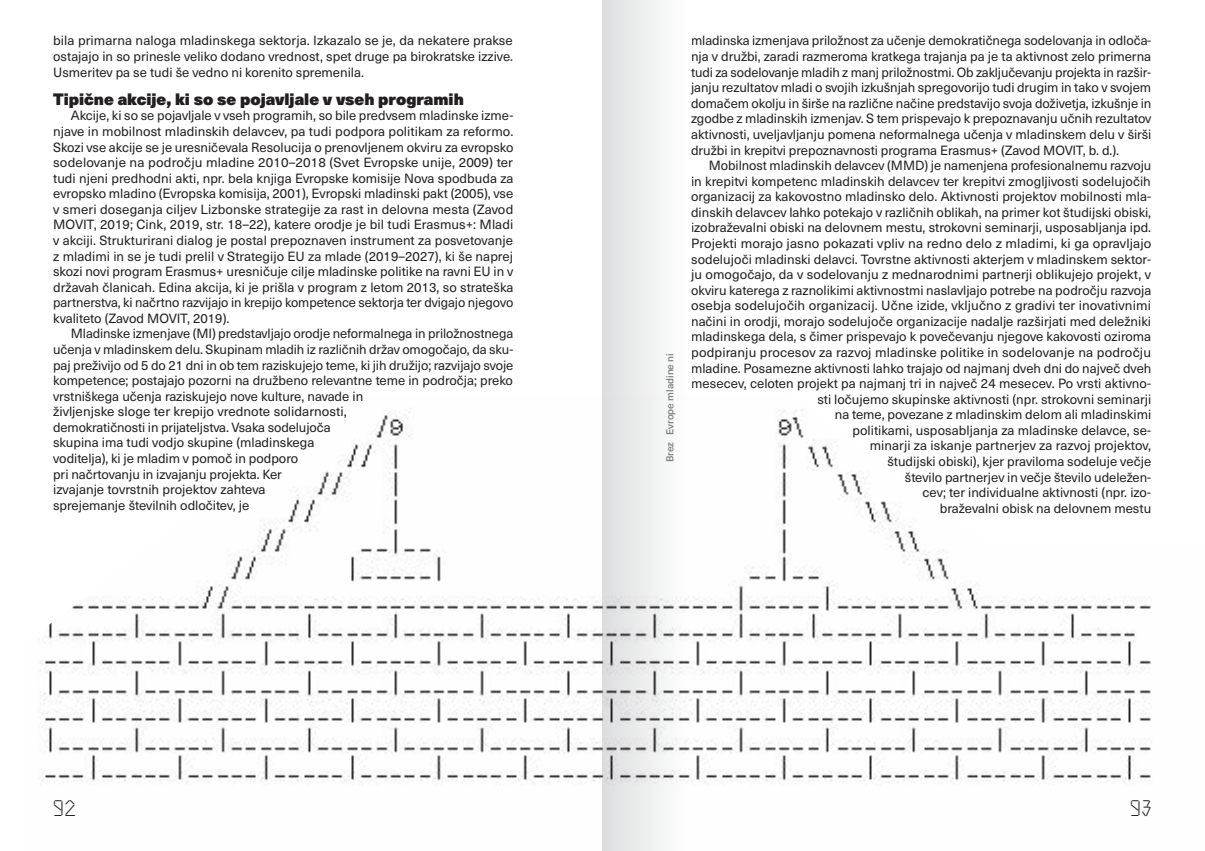
<style>
.page{position:relative;width:1205px;height:851px;background:#fff}
.page>*{position:absolute;margin:0;border:0;box-sizing:border-box;transform-origin:0 0}
.t1{font:22.5px "Anthony";color:#231f20}
.t2{font:16.25px "Neue Haas Unica W1 G X Black";color:#231f20}
.t3{font:13.12px/15.6px "Neue Haas Unica W1 G";color:#231f20;text-align:justify}
.t4{font:500 10px "Neue Haas Unica W1 G";color:#808285}
</style>
<div class="page">
<img style="left:38px;top:410px;width:1113px;height:375px">
<div style="left:602px;top:0;width:89px;height:850px;background:linear-gradient(to right,#dadbdc,#fdfdfd)"></div>
<p class="t3" style="left:53px;top:32px;width:461px">bila primarna naloga mladinskega sektorja. Izkazalo se je, da nekatere prakse ostajajo in so prinesle veliko dodano vrednost, spet druge pa birokratske izzive.<br>Usmeritev pa se tudi še vedno ni korenito spremenila.</p>
<p class="t2" style="left:53px;top:86px;width:412px">Tipične akcije, ki so se pojavljale v vseh programih</p>
<p class="t3" style="left:53px;top:107px;width:462px;text-indent:18px">Akcije, ki so se pojavljale v vseh programih, so bile predvsem mladinske izme&shy;njave in mobilnost mladinskih delavcev, pa tudi podpora politikam za reformo.<br>Skozi vse akcije se je uresničevala Resolucija o prenovljenem okviru za evropsko sodelovanje na področju mladine 2010–2018 (Svet Evropske unije, 2009) ter tudi njeni predhodni akti, npr. bela knjiga Evropske komisije Nova spodbuda za evropsko mladino (Evropska komisija, 2001), Evropski mladinski pakt (2005), vse v smeri doseganja ciljev Lizbonske strategije za rast in delovna mesta (Zavod MOVIT, 2019; Cink, 2019, str. 18–22), katere orodje je bil tudi Erasmus+: Mladi v akciji. Strukturirani dialog je postal prepoznaven instrument za posvetovanje z mladimi in se je tudi prelil v Strategijo EU za mlade (2019–2027), ki še naprej skozi novi program Erasmus+ uresničuje cilje mladinske politike na ravni EU in v državah članicah. Edina akcija, ki je prišla v program z letom 2013, so strateška partnerstva, ki načrtno razvijajo in krepijo kompetence sektorja ter dvigajo njegovo kvaliteto (Zavod MOVIT, 2019).</p>
<p class="t3" style="left:53px;top:325px;width:462px;text-align:left;text-indent:18px">Mladinske izmenjave (MI) predstavljajo orodje neformalnega in priložnostnega učenja v mladinskem delu. Skupinam mladih iz različnih držav omogočajo, da sku&shy;paj preživijo od 5 do 21 dni in ob tem raziskujejo teme, ki jih družijo; razvijajo svoje kompetence; postajajo pozorni na družbeno relevantne teme in področja; preko vrstniškega učenja raziskujejo nove kulture, navade in<br>življenjske sloge ter krepijo vrednote solidarnosti,<br>demokratičnosti in prijateljstva. Vsaka sodelujoča<br>skupina ima tudi vodjo skupine (mladinskega<br>voditelja), ki je mladim v pomoč in podporo<br>pri načrtovanju in izvajanju projekta. Ker<br>izvajanje tovrstnih projektov zahteva<br>sprejemanje številnih odločitev, je</p>
<p class="t4" style="left:662px;top:462px;width:111px;rotate:-90deg">Brez Evrope mladine ni</p>
<p class="t3" style="left:691px;top:32px;width:462px">mladinska izmenjava priložnost za učenje demokratičnega sodelovanja in odloča&shy;nja v družbi, zaradi razmeroma kratkega trajanja pa je ta aktivnost zelo primerna tudi za sodelovanje mladih z manj priložnostmi. Ob zaključevanju projekta in razšir&shy;janju rezultatov mladi o svojih izkušnjah spregovorijo tudi drugim in tako v svojem domačem okolju in širše na različne načine predstavijo svoja doživetja, izkušnje in zgodbe z mladinskih izmenjav. S tem prispevajo k prepoznavanju učnih rezultatov aktivnosti, uveljavljanju pomena neformalnega učenja v mladinskem delu v širši družbi in krepitvi prepoznavnosti programa Erasmus+ (Zavod MOVIT, b. d.).</p>
<p class="t3" style="left:691px;top:157px;width:462px;text-align:right">Mobilnost mladinskih delavcev (MMD) je namenjena profesionalnemu razvoju<br>in krepitvi kompetenc mladinskih delavcev ter krepitvi zmogljivosti sodelujočih organizacij za kakovostno mladinsko delo. Aktivnosti projektov mobilnosti mla&shy;dinskih delavcev lahko potekajo v različnih oblikah, na primer kot študijski obiski, izobraževalni obiski na delovnem mestu, strokovni seminarji, usposabljanja ipd.<br>Projekti morajo jasno pokazati vpliv na redno delo z mladimi, ki ga opravljajo sodelujoči mladinski delavci. Tovrstne aktivnosti akterjem v mladinskem sektor&shy;ju omogočajo, da v sodelovanju z mednarodnimi partnerji oblikujejo projekt, v okviru katerega z raznolikimi aktivnostmi naslavljajo potrebe na področju razvoja osebja sodelujočih organizacij. Učne izide, vključno z gradivi ter inovativnimi načini in orodji, morajo sodelujoče organizacije nadalje razširjati med deležniki mladinskega dela, s čimer prispevajo k povečevanju njegove kakovosti oziroma podpiranju procesov za razvoj mladinske politike in sodelovanje na področju mladine. Posamezne aktivnosti lahko trajajo od najmanj dveh dni do največ dveh mesecev, celoten projekt pa najmanj tri in največ 24 mesecev. Po vrsti aktivno&shy;sti ločujemo skupinske aktivnosti (npr. strokovni seminarji<br>na teme, povezane z mladinskim delom ali mladinskimi<br>politikami, usposabljanja za mladinske delavce, se-<br>minarji za iskanje partnerjev za razvoj projektov,<br>študijski obiski), kjer praviloma sodeluje večje<br>število partnerjev in večje število udeležen-<br>cev; ter individualne aktivnosti (npr. izo-<br>braževalni obisk na delovnem mestu</p>
<h1 class="t1" style="left:53px;top:792px;width:24px">92</h1>
<h1 class="t1" style="left:1130px;top:792px;width:23px">93</h1>
</div>
